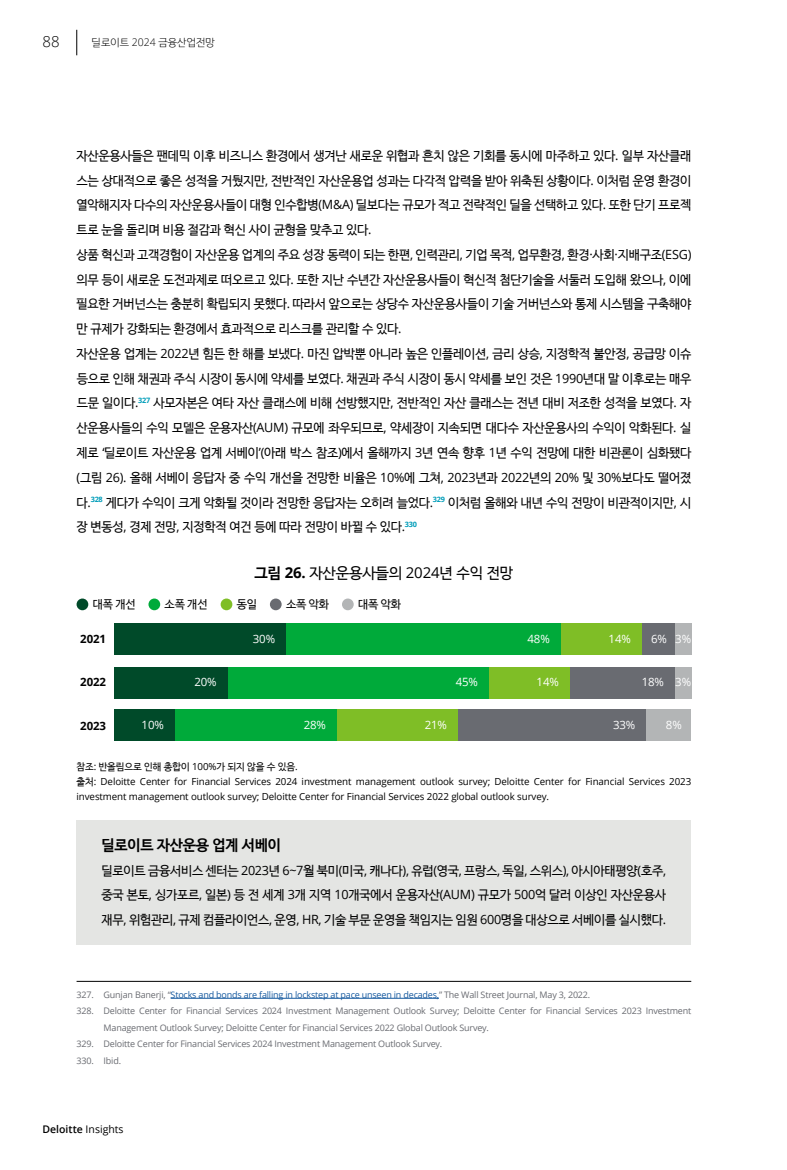
<style>
.page{position:relative;width:787px;height:1170px;background:#fff}
.page>*{position:absolute;margin:0;border:0;box-sizing:border-box;transform-origin:0 0}
.t1{font:15px "Nanum Barun Gothic";letter-spacing:-.01em;color:#000}
.t2{font:700 15px "Nanum Barun Gothic";letter-spacing:-.02em;color:#000}
.t3{font:300 15px "Open Sans";color:#000}
.t4{font:12.75px/24.8px "Nanum Barun Gothic";letter-spacing:-.02em;color:#000}
.t5{font:11.4px "Open Sans";letter-spacing:-.01em;color:#fff}
.t6{font:11.4px "Nanum Barun Gothic";letter-spacing:-.01em;color:#000}
.t7{font:700 11.4px "Open Sans";letter-spacing:-.01em;color:#000}
.t8{font:600 10.5px "Open Sans";color:#000}
.t9{font:300 10.5px "Nanum Barun Gothic";color:#000}
.t10{font:9.75px/15px "Open Sans";letter-spacing:-.01em;color:#000}
.t11{font:9.75px "Nanum Barun Gothic";letter-spacing:-.01em;color:#000}
.t12{font:9px "Open Sans";letter-spacing:-.02em;color:#696b71}
.t13{font:9px "Open Sans";letter-spacing:-.02em;color:#15599f}
.s1{font-family:"Open Sans"}
.s2{font-weight:700}
.s3{font-family:"Open Sans";font-weight:700}
.s4{font-family:"Nanum Barun Gothic"}
.s5{color:#696b71}
.s6{font-weight:400}
</style>
<div class="page">
<svg style="left:76px;top:30px;width:1px;height:25px"></svg>
<div style="left:77px;top:820px;width:614px;height:124px;background:#e4e5e3"></div>
<hr style="left:171px;top:997px;width:268px;height:1px;background:#15599f">
<hr style="left:77px;top:981px;width:614px;height:1px;background:#000">
<div style="left:114px;top:623px;width:172px;height:31px;background:#004a29"></div>
<div style="left:114px;top:666px;width:114px;height:32px;background:#004a29"></div>
<div style="left:114px;top:709px;width:61px;height:32px;background:#004a29"></div>
<div style="left:286px;top:623px;width:275px;height:31px;background:#00aa3a"></div>
<div style="left:228px;top:666px;width:261px;height:32px;background:#00aa3a"></div>
<div style="left:175px;top:709px;width:162px;height:32px;background:#00aa3a"></div>
<div style="left:561px;top:623px;width:81px;height:31px;background:#7fbe26"></div>
<div style="left:489px;top:666px;width:81px;height:32px;background:#7fbe26"></div>
<div style="left:337px;top:709px;width:121px;height:32px;background:#7fbe26"></div>
<div style="left:642px;top:623px;width:33px;height:31px;background:#696b71"></div>
<div style="left:570px;top:666px;width:105px;height:32px;background:#696b71"></div>
<div style="left:458px;top:709px;width:188px;height:32px;background:#696b71"></div>
<div style="left:675px;top:623px;width:16px;height:31px;background:#b3b5b6"></div>
<div style="left:675px;top:666px;width:16px;height:32px;background:#b3b5b6"></div>
<div style="left:646px;top:709px;width:45px;height:32px;background:#b3b5b6"></div>
<div style="left:77px;top:598px;width:11px;height:12px;background:#004a29;border-radius:50%"></div>
<div style="left:148px;top:598px;width:12px;height:12px;background:#00aa3a;border-radius:50%"></div>
<div style="left:221px;top:598px;width:11px;height:12px;background:#7fbe26;border-radius:50%"></div>
<div style="left:270px;top:598px;width:12px;height:12px;background:#696b71;border-radius:50%"></div>
<div style="left:342px;top:598px;width:12px;height:12px;background:#b3b5b6;border-radius:50%"></div>
<p class="t3" style="left:43px;top:31px;width:19px">88</p>
<p class="t9" style="left:92px;top:37px;width:125px">딜로이트 <span class="s1">2024</span> 금융산업전망</p>
<p class="t4" style="left:77px;top:144px;width:616px">자산운용사들은 팬데믹 이후 비즈니스 환경에서 생겨난 새로운 위협과 흔치 않은 기회를 동시에 마주하고 있다<span class="s1">.</span> 일부 자산클래 스는 상대적으로 좋은 성적을 거뒀지만<span class="s1">,</span> 전반적인 자산운용업 성과는 다각적 압력을 받아 위축된 상황이다<span class="s1">.</span> 이처럼 운영 환경이 열악해지자 다수의 자산운용사들이 대형 인수합병<span class="s1">(M&amp;A)</span> 딜보다는 규모가 적고 전략적인 딜을 선택하고 있다<span class="s1">.</span> 또한 단기 프로젝 트로 눈을 돌리며 비용 절감과 혁신 사이 균형을 맞추고 있다<span class="s1">.<br></span>상품 혁신과 고객경험이 자산운용 업계의 주요 성장 동력이 되는 한편<span class="s1">,</span> 인력관리<span class="s1">,</span> 기업 목적<span class="s1">,</span> 업무환경<span class="s1">,</span> 환경<span class="s1">·</span>사회<span class="s1">·</span>지배구조<span class="s1">(ESG) </span>의무 등이 새로운 도전과제로 떠오르고 있다<span class="s1">.</span> 또한 지난 수년간 자산운용사들이 혁신적 첨단기술을 서둘러 도입해 왔으나<span class="s1">,</span> 이에 필요한 거버넌스는 충분히 확립되지 못했다<span class="s1">.</span> 따라서 앞으로는 상당수 자산운용사들이 기술 거버넌스와 통제 시스템을 구축해야 만 규제가 강화되는 환경에서 효과적으로 리스크를 관리할 수 있다<span class="s1">.<br></span>자산운용 업계는 <span class="s1">2022</span>년 힘든 한 해를 보냈다<span class="s1">.</span> 마진 압박뿐 아니라 높은 인플레이션<span class="s1">,</span> 금리 상승<span class="s1">,</span> 지정학적 불안정<span class="s1">,</span> 공급망 이슈 등으로 인해 채권과 주식 시장이 동시에 약세를 보였다<span class="s1">.</span> 채권과 주식 시장이 동시 약세를 보인 것은 <span class="s1">1990</span>년대 말 이후로는 매우 드문 일이다<span class="s1">.</span><sup>327</sup> 사모자본은 여타 자산 클래스에 비해 선방했지만<span class="s1">,</span> 전반적인 자산 클래스는 전년 대비 저조한 성적을 보였다<span class="s1">.</span> 자 산운용사들의 수익 모델은 운용자산<span class="s1">(AUM)</span> 규모에 좌우되므로<span class="s1">,</span> 약세장이 지속되면 대다수 자산운용사의 수익이 악화된다<span class="s1">.</span> 실 제로 <span class="s1">‘</span>딜로이트 자산운용 업계 서베이<span class="s1">’(</span>아래 박스 참조<span class="s1">)</span>에서 올해까지 <span class="s1">3</span>년 연속 향후 <span class="s1">1</span>년 수익 전망에 대한 비관론이 심화됐다 <span class="s1">(</span>그림 <span class="s1">26).</span> 올해 서베이 응답자 중 수익 개선을 전망한 비율은 <span class="s1">10%</span>에 그쳐<span class="s1">, 2023</span>년과 <span class="s1">2022</span>년의 <span class="s1">20%</span> 및 <span class="s1">30%</span>보다도 떨어졌 다<span class="s1">.</span><sup>328</sup> 게다가 수익이 크게 악화될 것이라 전망한 응답자는 오히려 늘었다<span class="s1">.</span><sup>329</sup> 이처럼 올해와 내년 수익 전망이 비관적이지만<span class="s1">,</span> 시 장 변동성<span class="s1">,</span> 경제 전망<span class="s1">,</span> 지정학적 여건 등에 따라 전망이 바뀔 수 있다<span class="s1">.</span><sup>330</sup></p>
<p class="t1" style="left:254px;top:565px;width:260px"><span class="s2">그림</span> <span class="s3">26.</span> 자산운용사들의 <span class="s1">2024</span>년 수익 전망</p>
<p class="t6" style="left:93px;top:598px;width:44px">대폭 개선</p>
<p class="t6" style="left:165px;top:598px;width:44px">소폭 개선</p>
<p class="t6" style="left:237px;top:598px;width:22px">동일</p>
<p class="t6" style="left:286px;top:598px;width:44px">소폭 악화</p>
<p class="t6" style="left:358px;top:598px;width:44px">대폭 악화</p>
<p class="t5" style="left:253px;top:630px;width:24px">30%</p>
<p class="t5" style="left:194px;top:674px;width:24px">20%</p>
<p class="t5" style="left:142px;top:716px;width:24px">10%</p>
<p class="t7" style="left:80px;top:630px;width:27px">2021</p>
<p class="t7" style="left:80px;top:673px;width:27px">2022</p>
<p class="t7" style="left:80px;top:717px;width:27px">2023</p>
<p class="t5" style="left:304px;top:716px;width:24px">28%</p>
<p class="t5" style="left:456px;top:674px;width:24px">45%</p>
<p class="t5" style="left:425px;top:716px;width:24px">21%</p>
<p class="t5" style="left:527px;top:630px;width:24px">48%</p>
<p class="t5" style="left:536px;top:674px;width:24px">14%</p>
<p class="t5" style="left:675px;top:630px;width:17px">3%</p>
<p class="t5" style="left:675px;top:674px;width:17px">3%</p>
<p class="t5" style="left:666px;top:716px;width:17px">8%</p>
<p class="t5" style="left:651px;top:630px;width:17px">6%</p>
<p class="t5" style="left:641px;top:674px;width:24px">18%</p>
<p class="t5" style="left:608px;top:630px;width:24px">14%</p>
<p class="t5" style="left:613px;top:716px;width:24px">33%</p>
<p class="t11" style="left:77px;top:761px;width:222px">참조<span class="s1">:</span> 반올림으로 인해 총합이 <span class="s1">100%</span>가 되지 않을 수 있음<span class="s1">.</span></p>
<p class="t10" style="left:77px;top:773px;width:616px"><span class="s4">출처</span>: Deloitte Center for Financial Services 2024 investment management outlook survey; Deloitte Center for Financial Services 2023 investment management outlook survey; Deloitte Center for Financial Services 2022 global outlook survey.</p>
<p class="t2" style="left:102px;top:837px;width:181px">딜로이트 자산운용 업계 서베이</p>
<p class="t4" style="left:102px;top:858px;width:566px;text-align:justify">딜로이트 금융서비스 센터는 <span class="s1">2023</span>년 <span class="s1">6~7</span>월 북미<span class="s1">(</span>미국<span class="s1">,</span> 캐나다<span class="s1">),</span> 유럽<span class="s1">(</span>영국<span class="s1">,</span> 프랑스<span class="s1">,</span> 독일<span class="s1">,</span> 스위스<span class="s1">),</span> 아시아태평양<span class="s1">(</span>호주<span class="s1">, </span>중국 본토<span class="s1">,</span> 싱가포르<span class="s1">,</span> 일본<span class="s1">)</span> 등 전 세계 <span class="s1">3</span>개 지역 <span class="s1">10</span>개국에서 운용자산<span class="s1">(AUM)</span> 규모가 <span class="s1">500</span>억 달러 이상인 자산운용사 재무<span class="s1">,</span> 위험관리<span class="s1">,</span> 규제 컴플라이언스<span class="s1">,</span> 운영<span class="s1">, HR,</span> 기술 부문 운영을 책임지는 임원 <span class="s1">600</span>명을 대상으로 서베이를 실시했다<span class="s1">.</span></p>
<p class="t13" style="left:77px;top:988px;width:515px"><span class="s5">327. Gunjan Banerji, “</span>Stocks and bonds are falling in lockstep at pace unseen in decades,<span class="s5">” The Wall Street Journal, May 3, 2022.</span></p>
<p class="t12" style="left:77px;top:1004px;width:616px">328. Deloitte Center for Financial Services 2024 Investment Management Outlook Survey; Deloitte Center for Financial Services 2023 Investment</p>
<p class="t12" style="left:104px;top:1021px;width:387px">Management Outlook Survey; Deloitte Center for Financial Services 2022 Global Outlook Survey.</p>
<p class="t12" style="left:77px;top:1037px;width:367px">329. Deloitte Center for Financial Services 2024 Investment Management Outlook Survey.</p>
<p class="t12" style="left:77px;top:1054px;width:46px">330. Ibid.</p>
<p class="t8" style="left:43px;top:1122px;width:83px">Deloitte <span class="s6">Insights</span></p>
</div>
